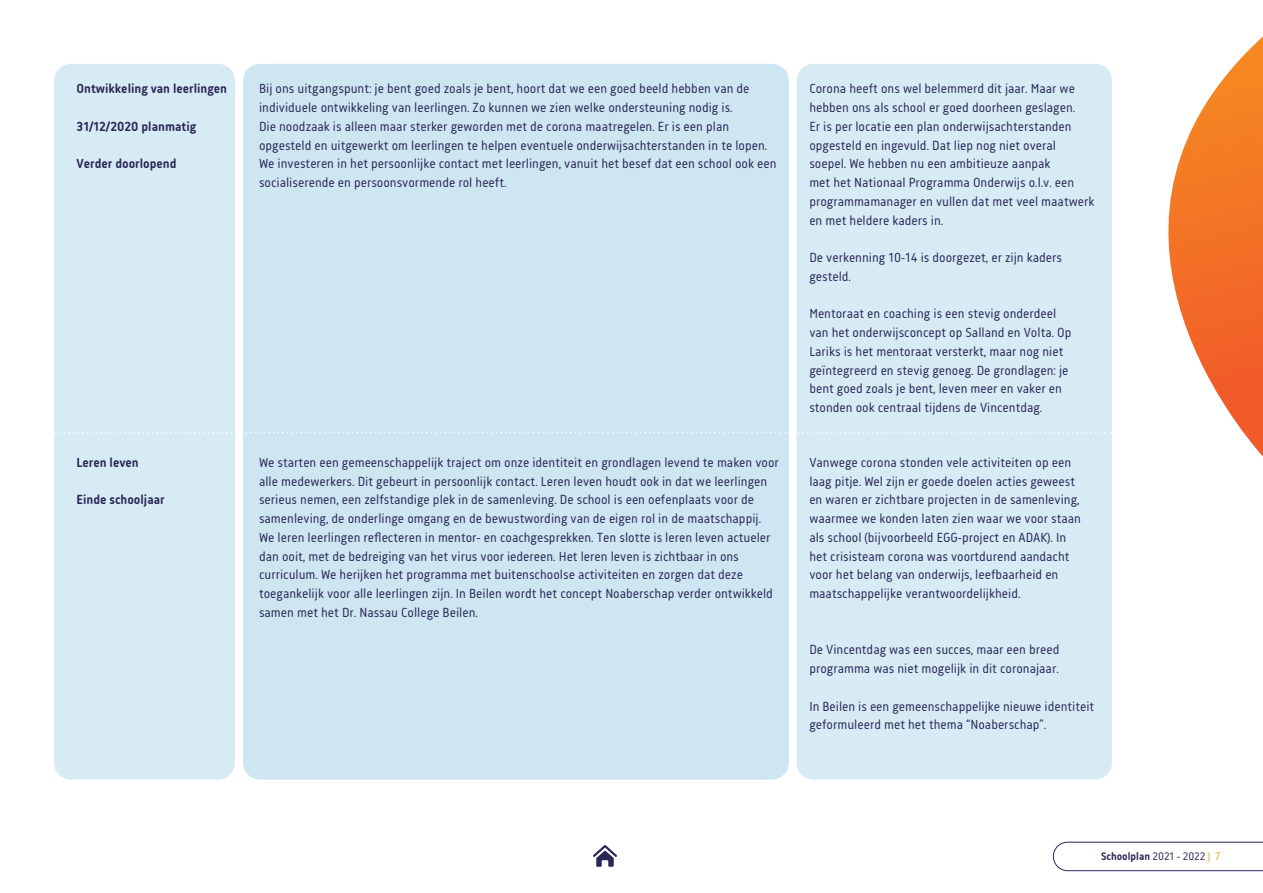
<style>
.page{position:relative;width:1263px;height:893px;background:#fff}
.page>*{position:absolute;margin:0;border:0;box-sizing:border-box;transform-origin:0 0}
.t1{font:13.5px/18.8px "Korb";color:#2a2757}
.t2{font:700 13.5px "Korb";color:#2a2757}
.t3{font:700 11.25px "Korb";color:#2a2757}
.s1{font-weight:400}
.s2{font-weight:400;color:#eea616}
</style>
<div class="page">
<div style="left:54px;top:64px;width:181px;height:716px;background:#d7ebf4;border-radius:17px"></div>
<div style="left:243px;top:64px;width:546px;height:716px;background:#cde6f1;border-radius:17px"></div>
<div style="left:796px;top:64px;width:316px;height:716px;background:#d7ebf4;border-radius:17px"></div>
<svg style="left:54px;top:432px;width:1010px;height:2px"></svg>
<svg style="left:1067px;top:36px;width:196px;height:421px"></svg>
<svg style="left:1053px;top:842px;width:210px;height:29px"></svg>
<svg style="left:593px;top:845px;width:24px;height:22px"></svg>
<p class="t2" style="left:77px;top:81px;width:152px">Ontwikkeling van leerlingen</p>
<p class="t2" style="left:77px;top:119px;width:121px">31/12/2020 planmatig</p>
<p class="t2" style="left:77px;top:156px;width:102px">Verder doorlopend</p>
<p class="t2" style="left:77px;top:455px;width:64px">Leren leven</p>
<p class="t2" style="left:77px;top:492px;width:90px">Einde schooljaar</p>
<p class="t1" style="left:259px;top:79px;width:519px">Bij ons uitgangspunt: je bent goed zoals je bent, hoort dat we een goed beeld hebben van de individuele ontwikkeling van leerlingen. Zo kunnen we zien welke ondersteuning nodig is.<br>Die noodzaak is alleen maar sterker geworden met de corona maatregelen. Er is een plan opgesteld en uitgewerkt om leerlingen te helpen eventuele onderwijsachterstanden in te lopen.<br>We investeren in het persoonlijke contact met leerlingen, vanuit het besef dat een school ook een socialiserende en persoonsvormende rol heeft.</p>
<p class="t1" style="left:809px;top:79px;width:286px">Corona heeft ons wel belemmerd dit jaar. Maar we hebben ons als school er goed doorheen geslagen.<br>Er is per locatie een plan onderwijsachterstanden opgesteld en ingevuld. Dat liep nog niet overal soepel. We hebben nu een ambitieuze aanpak<br>met het Nationaal Programma Onderwijs o.l.v. een programmamanager en vullen dat met veel maatwerk en met heldere kaders in.</p>
<p class="t1" style="left:809px;top:248px;width:254px">De verkenning 10-14 is doorgezet, er zijn kaders gesteld.</p>
<p class="t1" style="left:809px;top:304px;width:264px">Mentoraat en coaching is een stevig onderdeel van het onderwijsconcept op Salland en Volta. Op Lariks is het mentoraat versterkt, maar nog niet geïntegreerd en stevig genoeg. De grondlagen: je bent goed zoals je bent, leven meer en vaker en stonden ook centraal tijdens de Vincentdag.</p>
<p class="t1" style="left:259px;top:453px;width:521px">We starten een gemeenschappelijk traject om onze identiteit en grondlagen levend te maken voor alle medewerkers. Dit gebeurt in persoonlijk contact. Leren leven houdt ook in dat we leerlingen serieus nemen, een zelfstandige plek in de samenleving. De school is een oefenplaats voor de samenleving, de onderlinge omgang en de bewustwording van de eigen rol in de maatschappij.<br>We leren leerlingen reflecteren in mentor- en coachgesprekken. Ten slotte is leren leven actueler dan ooit, met de bedreiging van het virus voor iedereen. Het leren leven is zichtbaar in ons curriculum. We herijken het programma met buitenschoolse activiteiten en zorgen dat deze toegankelijk voor alle leerlingen zijn. In Beilen wordt het concept Noaberschap verder ontwikkeld samen met het Dr. Nassau College Beilen.</p>
<p class="t1" style="left:809px;top:453px;width:273px">Vanwege corona stonden vele activiteiten op een laag pitje. Wel zijn er goede doelen acties geweest en waren er zichtbare projecten in de samenleving, waarmee we konden laten zien waar we voor staan als school (bijvoorbeeld EGG-project en ADAK). In het crisisteam corona was voortdurend aandacht voor het belang van onderwijs, leefbaarheid en maatschappelijke verantwoordelijkheid.</p>
<p class="t1" style="left:809px;top:640px;width:251px">De Vincentdag was een succes, maar een breed programma was niet mogelijk in dit coronajaar.</p>
<p class="t1" style="left:809px;top:697px;width:286px">In Beilen is een gemeenschappelijke nieuwe identiteit geformuleerd met het thema “Noaberschap”.</p>
<p class="t3" style="left:1101px;top:850px;width:121px">Schoolplan <span class="s1">2021 - 2022</span> <span class="s2">| 7</span></p>
</div>
